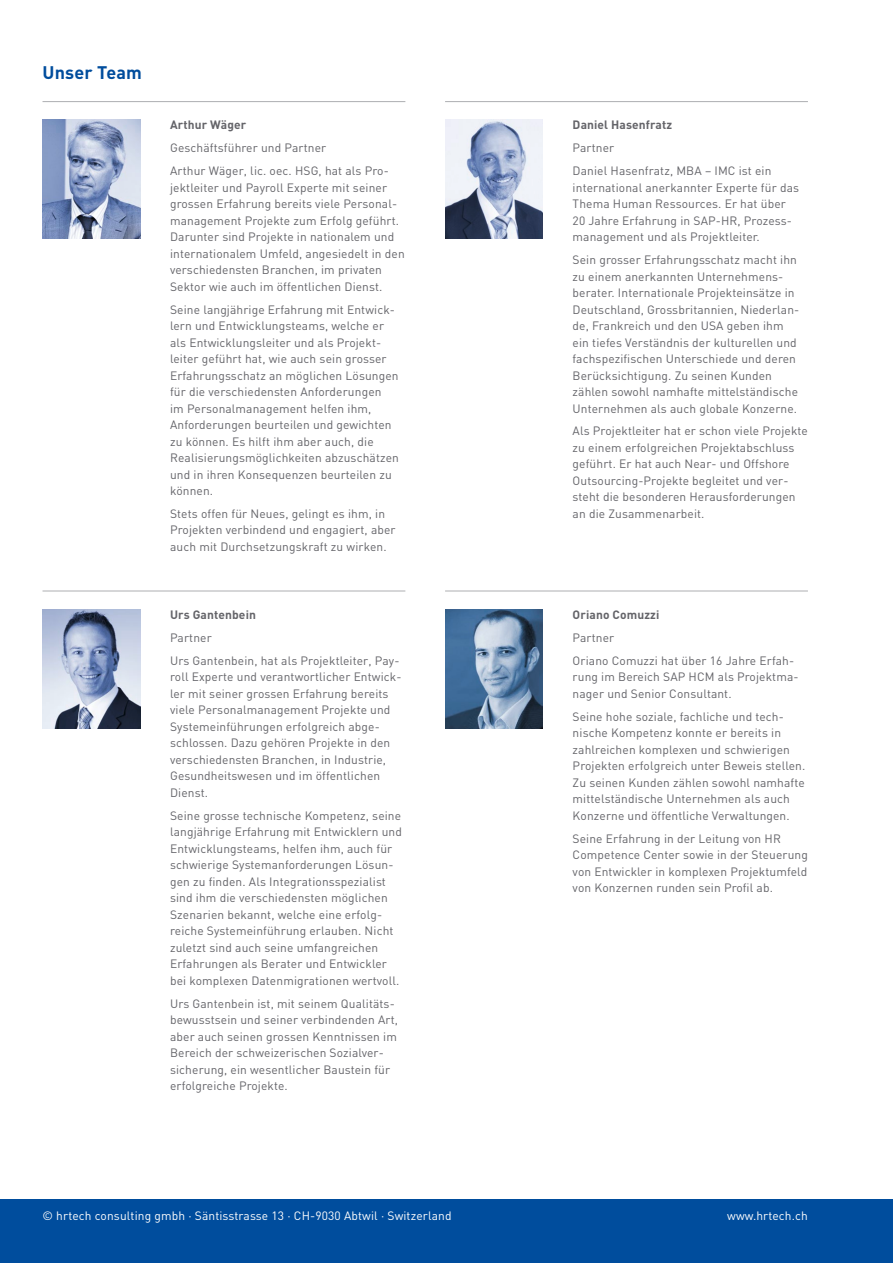
<style>
.page{position:relative;width:893px;height:1263px;background:#fff}
.page>*{position:absolute;margin:0;border:0;box-sizing:border-box;transform-origin:0 0}
.t1{font:700 18px "DIN";letter-spacing:.01em;color:#004d9d}
.t2{font:12px/16.5px "DIN";letter-spacing:.01em;color:#646469}
.t3{font:12px "DIN";letter-spacing:.01em;color:#fff}
.t4{font:700 12px "DIN";letter-spacing:.01em;color:#646469}
</style>
<div class="page">
<img style="left:43px;top:119px;width:97px;height:119px">
<hr style="left:43px;top:101px;width:362px;height:1px;background:#adaeb1">
<img style="left:43px;top:609px;width:97px;height:119px">
<hr style="left:43px;top:591px;width:362px;height:1px;background:#adaeb1">
<img style="left:445px;top:119px;width:98px;height:119px">
<hr style="left:445px;top:101px;width:363px;height:1px;background:#adaeb1">
<img style="left:445px;top:609px;width:98px;height:119px">
<hr style="left:445px;top:591px;width:363px;height:1px;background:#adaeb1">
<div style="left:0;top:1199px;width:893px;height:64px;background:#004d9d"></div>
<h1 class="t1" style="left:43px;top:60px;width:101px">Unser Team</h1>
<p class="t4" style="left:170px;top:117px;width:78px">Arthur Wäger</p>
<p class="t2" style="left:170px;top:136px;width:220px;line-height:23px">Geschäftsführer und Partner<br>Arthur Wäger, lic. oec. HSG, hat als Pro-</p>
<p class="t2" style="left:170px;top:179px;width:236px">jektleiter und Payroll Experte mit seiner grossen Erfahrung bereits viele Personal&shy;management Projekte zum Erfolg geführt.<br>Darunter sind Projekte in nationalem und internationalem Umfeld, angesiedelt in den verschiedensten Branchen, im privaten Sektor wie auch im öffentlichen Dienst.</p>
<p class="t2" style="left:170px;top:301px;width:230px">Seine langjährige Erfahrung mit Entwick&shy;lern und Entwicklungsteams, welche er als Entwicklungsleiter und als Projekt&shy;leiter geführt hat, wie auch sein grosser Erfahrungsschatz an möglichen Lösungen für die verschiedensten Anforderungen<br>im Personalmanagement helfen ihm, Anforderungen beurteilen und gewichten zu können. Es hilft ihm aber auch, die Realisierungsmöglichkeiten abzuschätzen und in ihren Konsequenzen beurteilen zu können.</p>
<p class="t2" style="left:170px;top:505px;width:227px">Stets offen für Neues, gelingt es ihm, in<br>Projekten verbindend und engagiert, aber auch mit Durchsetzungskraft zu wirken.</p>
<p class="t4" style="left:170px;top:607px;width:87px">Urs Gantenbein</p>
<p class="t2" style="left:170px;top:626px;width:231px;line-height:23px">Partner<br>Urs Gantenbein, hat als Projektleiter, Pay-</p>
<p class="t2" style="left:170px;top:669px;width:233px">roll Experte und verantwortlicher Entwick&shy;ler mit seiner grossen Erfahrung bereits viele Personalmanagement Projekte und Systemeinführungen erfolgreich abge&shy;schlossen. Dazu gehören Projekte in den verschiedensten Branchen, in Industrie, Gesundheitswesen und im öffentlichen Dienst.</p>
<p class="t2" style="left:170px;top:807px;width:233px">Seine grosse technische Kompetenz, seine langjährige Erfahrung mit Entwicklern und Entwicklungsteams, helfen ihm, auch für schwierige Systemanforderungen Lösun&shy;gen zu finden. Als Integrationsspezialist sind ihm die verschiedensten möglichen Szenarien bekannt, welche eine erfolg&shy;reiche Systemeinführung erlauben. Nicht zuletzt sind auch seine umfangreichen Erfahrungen als Berater und Entwickler bei komplexen Datenmigrationen wertvoll.</p>
<p class="t2" style="left:170px;top:995px;width:229px">Urs Gantenbein ist, mit seinem Qualitäts&shy;bewusstsein und seiner verbindenden Art, aber auch seinen grossen Kenntnissen im Bereich der schweizerischen Sozialver&shy;sicherung, ein wesentlicher Baustein für erfolgreiche Projekte.</p>
<p class="t4" style="left:573px;top:117px;width:101px">Daniel Hasenfratz</p>
<p class="t2" style="left:573px;top:136px;width:200px;line-height:23px">Partner<br>Daniel Hasenfratz, MBA – IMC ist ein</p>
<p class="t2" style="left:573px;top:179px;width:228px">international anerkannter Experte für das Thema Human Ressources. Er hat über 20 Jahre Erfahrung in SAP-HR, Prozess&shy;management und als Projektleiter.</p>
<p class="t2" style="left:573px;top:251px;width:228px">Sein grosser Erfahrungsschatz macht ihn zu einem anerkannten Unternehmens&shy;berater. Internationale Projekteinsätze in Deutschland, Grossbritannien, Niederlan&shy;de, Frankreich und den USA geben ihm ein tiefes Verständnis der kulturellen und fachspezifischen Unterschiede und deren Berücksichtigung. Zu seinen Kunden zählen sowohl namhafte mittelständische Unternehmen als auch globale Konzerne.</p>
<p class="t2" style="left:573px;top:423px;width:237px">Als Projektleiter hat er schon viele Projekte zu einem erfolgreichen Projektabschluss geführt. Er hat auch Near- und Offshore Outsourcing-Projekte begleitet und ver&shy;steht die besonderen Herausforderungen an die Zusammenarbeit.</p>
<p class="t4" style="left:573px;top:607px;width:88px">Oriano Comuzzi</p>
<p class="t2" style="left:573px;top:626px;width:223px;line-height:23px">Partner<br>Oriano Comuzzi hat über 16 Jahre Erfah-</p>
<p class="t2" style="left:573px;top:669px;width:227px">rung im Bereich SAP HCM als Projektma&shy;nager und Senior Consultant.</p>
<p class="t2" style="left:573px;top:708px;width:234px">Seine hohe soziale, fachliche und tech&shy;nische Kompetenz konnte er bereits in zahlreichen komplexen und schwierigen Projekten erfolgreich unter Beweis stellen.<br>Zu seinen Kunden zählen sowohl namhafte mittelständische Unternehmen als auch Konzerne und öffentliche Verwaltungen.</p>
<p class="t2" style="left:573px;top:830px;width:237px">Seine Erfahrung in der Leitung von HR Competence Center sowie in der Steuerung von Entwickler in komplexen Projektumfeld von Konzernen runden sein Profil ab.</p>
<p class="t3" style="left:43px;top:1208px;width:410px">© hrtech consulting gmbh · Säntisstrasse 13 · CH-9030 Abtwil · Switzerland</p>
<p class="t3" style="left:727px;top:1208px;width:82px">www.hrtech.ch</p>
</div>
